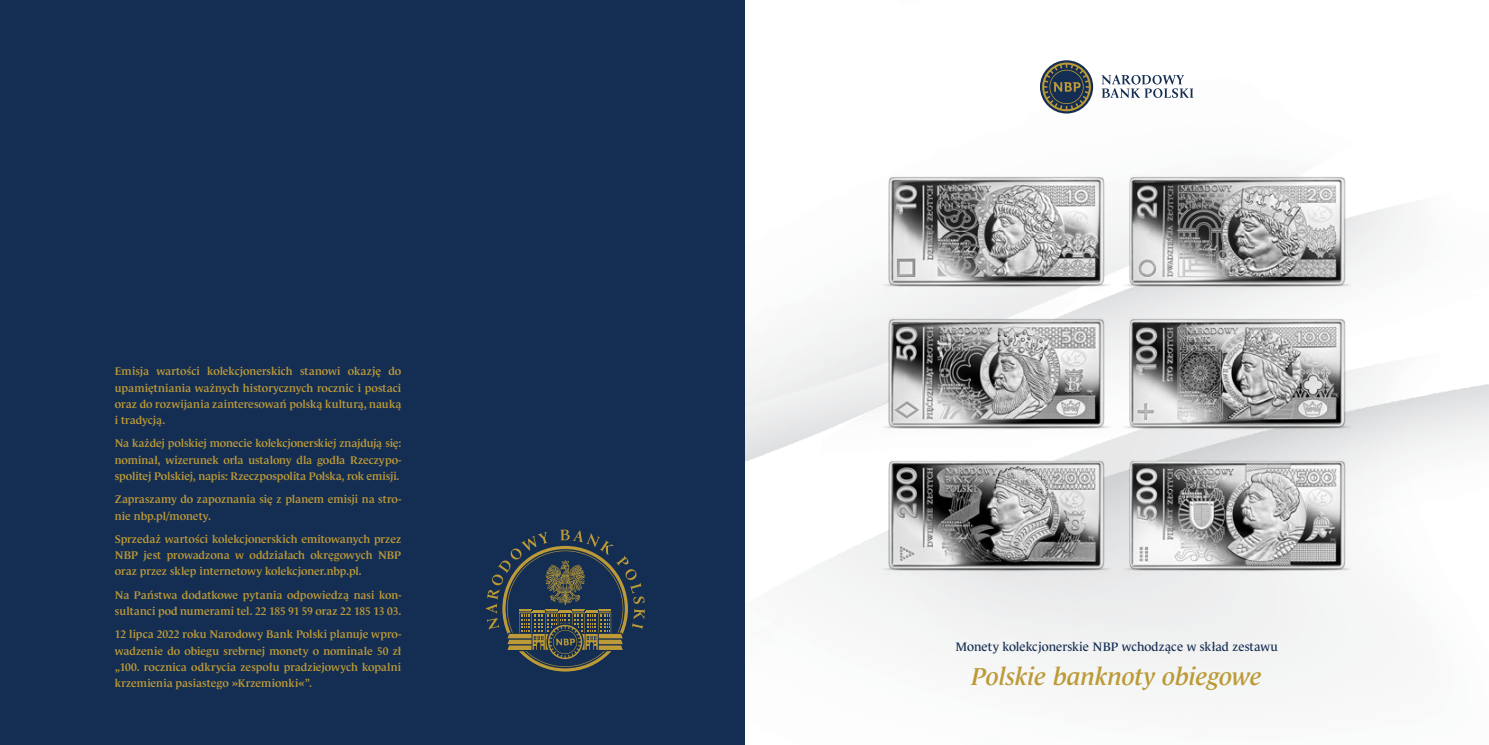
<style>
.page{position:relative;width:1489px;height:745px;background:#fff}
.page>*{position:absolute;margin:0;border:0;box-sizing:border-box;transform-origin:0 0}
.t1{font:italic 600 25px "Le Monde Journal Pro";color:#bb9a37}
.t2{font:12.5px "Le Monde Journal Pro";color:#142d52}
.t3{font:600 11.25px/16.2px "Le Monde Journal Pro";letter-spacing:-.005em;color:#bb9a37;text-align:justify}
</style>
<div class="page">
<img style="left:744px;top:0;width:744px;height:744px">
<div style="left:0;top:0;width:744px;height:744px;background:#142d52"></div>
<svg style="left:1039px;top:60px;width:54px;height:53px"></svg>
<svg style="left:1042px;top:62px;width:48px;height:49px;background:#5b625e"></svg>
<svg style="left:1101px;top:75px;width:92px;height:23px"></svg>
<img style="left:1123px;top:170px;width:227px;height:121px">
<img style="left:1130px;top:178px;width:213px;height:106px">
<img style="left:882px;top:170px;width:228px;height:121px">
<img style="left:889px;top:178px;width:214px;height:106px">
<img style="left:1123px;top:311px;width:227px;height:122px">
<img style="left:1130px;top:319px;width:213px;height:107px">
<img style="left:882px;top:311px;width:228px;height:122px">
<img style="left:889px;top:319px;width:214px;height:107px">
<img style="left:1123px;top:453px;width:227px;height:121px">
<img style="left:1130px;top:461px;width:213px;height:106px">
<img style="left:882px;top:453px;width:228px;height:121px">
<img style="left:889px;top:461px;width:214px;height:106px">
<svg style="left:486px;top:529px;width:159px;height:142px"></svg>
<p class="t3" style="left:115px;top:362px;width:288px">Emisja wartości kolekcjonerskich stanowi okazję do upamiętniania ważnych historycznych rocznic i postaci oraz do rozwijania zainteresowań polską kulturą, nauką i tradycją.</p>
<p class="t3" style="left:115px;top:434px;width:288px">Na każdej polskiej monecie kolekcjonerskiej znajdują się: nominał, wizerunek orła ustalony dla godła Rzeczypo&shy;spolitej Polskiej, napis: Rzeczpospolita Polska, rok emisji.</p>
<p class="t3" style="left:115px;top:490px;width:288px">Zapraszamy do zapoznania się z planem emisji na stro&shy;nie nbp.pl/monety.</p>
<p class="t3" style="left:115px;top:529px;width:288px">Sprzedaż wartości kolekcjonerskich emitowanych przez NBP jest prowadzona w oddziałach okręgowych NBP oraz przez sklep internetowy kolekcjoner.nbp.pl.</p>
<p class="t3" style="left:115px;top:585px;width:288px">Na Państwa dodatkowe pytania odpowiedzą nasi kon&shy;sultanci pod numerami tel. 22 185 91 59 oraz 22 185 13 03.</p>
<p class="t3" style="left:115px;top:624px;width:288px">12 lipca 2022 roku Narodowy Bank Polski planuje wpro&shy;wadzenie do obiegu srebrnej monety o nominale 50 zł „100. rocznica odkrycia zespołu pradziejowych kopalni krzemienia pasiastego »Krzemionki«”.</p>
<p class="t2" style="left:955px;top:637px;width:324px">Monety kolekcjonerskie NBP wchodzące w skład zestawu</p>
<h1 class="t1" style="left:971px;top:656px;width:292px">Polskie banknoty obiegowe</h1>
</div>
